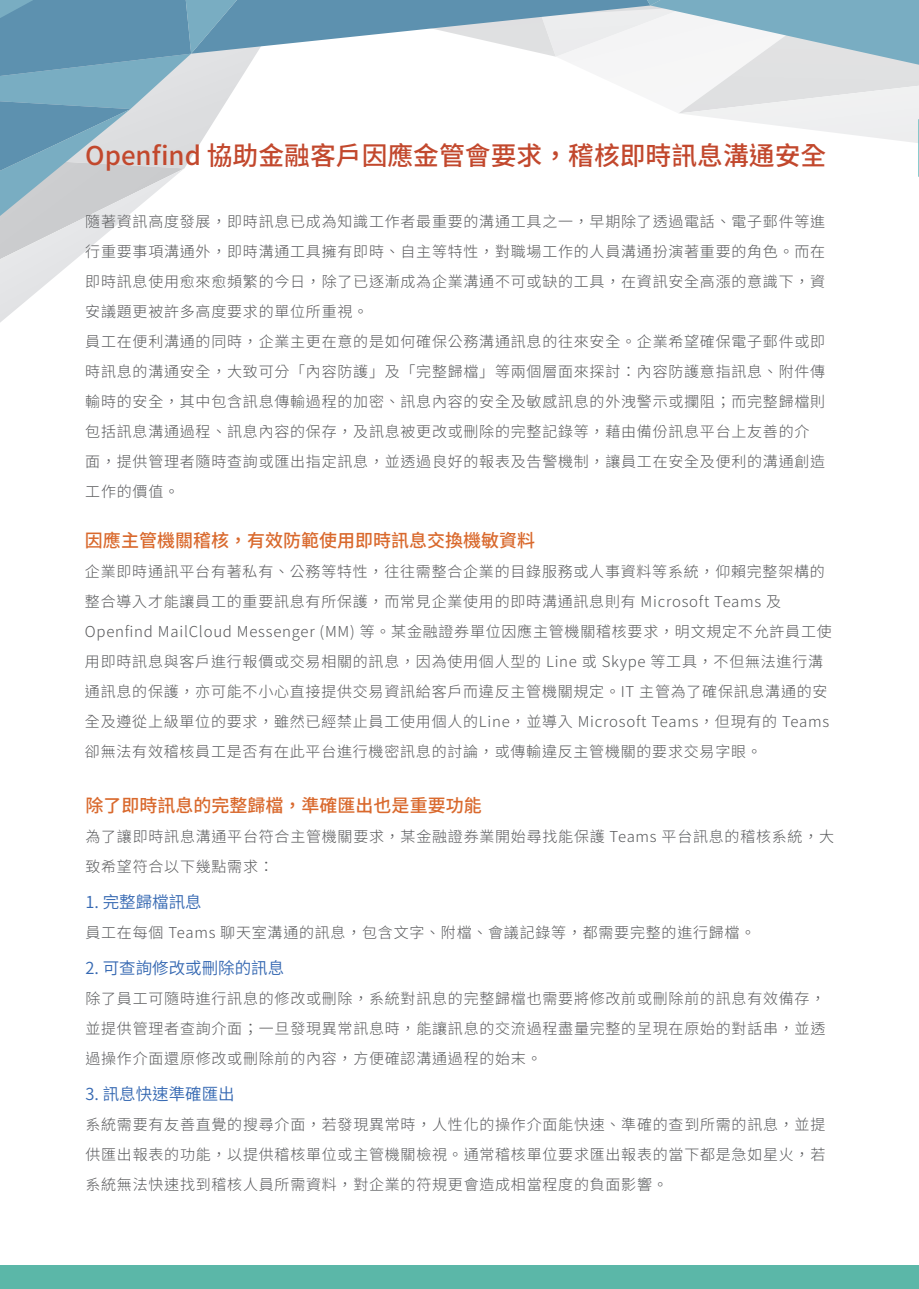
<style>
.page{position:relative;width:919px;height:1289px;background:#fff}
.page>*{position:absolute;margin:0;border:0;box-sizing:border-box;transform-origin:0 0}
.t1{font:500 25.8px "Noto Sans CJ Ktc";color:#c2482d}
.t2{font:500 18px "Noto Sans CJ Ktc";color:#d9692d}
.t3{font:600 16.5px "Noto Sans CJ Ktc";color:#3568b2}
.t4{font:300 15px/30px "Noto Sans CJ Ktc";letter-spacing:.05em;color:#57585a}
</style>
<div class="page">
<div style="left:0;top:1265px;width:918px;height:23px;background:#5bb7a8"></div>
<svg style="left:0;top:0;width:919px;height:323px"></svg>
<h1 class="t1" style="left:85px;top:141px;width:742px">Openfind 協助金融客戶因應金管會要求，稽核即時訊息溝通安全</h1>
<p class="t4" style="left:85px;top:206px;width:741px">隨著資訊高度發展，即時訊息已成為知識工作者最重要的溝通工具之一，早期除了透過電話、電子郵件等進行重要事項溝通外，即時溝通工具擁有即時、自主等特性，對職場工作的人員溝通扮演著重要的角色。而在即時訊息使用愈來愈頻繁的今日，除了已逐漸成為企業溝通不可或缺的工具，在資訊安全高漲的意識下，資安議題更被許多高度要求的單位所重視。<br>員工在便利溝通的同時，企業主更在意的是如何確保公務溝通訊息的往來安全。企業希望確保電子郵件或即時訊息的溝通安全，大致可分「內容防護」及「完整歸檔」等兩個層面來探討：內容防護意指訊息、附件傳輸時的安全，其中包含訊息傳輸過程的加密、訊息內容的安全及敏感訊息的外洩警示或攔阻；而完整歸檔則包括訊息溝通過程、訊息內容的保存，及訊息被更改或刪除的完整記錄等，藉由備份訊息平台上友善的介面，提供管理者隨時查詢或匯出指定訊息，並透過良好的報表及告警機制，讓員工在安全及便利的溝通創造工作的價值。</p>
<p class="t2" style="left:85px;top:530px;width:451px">因應主管機關稽核，有效防範使用即時訊息交換機敏資料</p>
<p class="t4" style="left:85px;top:557px;width:748px">企業即時通訊平台有著私有、公務等特性，往往需整合企業的目錄服務或人事資料等系統，仰賴完整架構的整合導入才能讓員工的重要訊息有所保護，而常見企業使用的即時溝通訊息則有 Microsoft Teams 及Openfind MailCloud Messenger (MM) 等。某金融證券單位因應主管機關稽核要求，明文規定不允許員工使用即時訊息與客戶進行報價或交易相關的訊息，因為使用個人型的 Line 或 Skype 等工具，不但無法進行溝通訊息的保護，亦可能不小心直接提供交易資訊給客戶而違反主管機關規定。IT 主管為了確保訊息溝通的安全及遵從上級單位的要求，雖然已經禁止員工使用個人的Line，並導入 Microsoft Teams，但現有的 Teams卻無法有效稽核員工是否有在此平台進行機密訊息的討論，或傳輸違反主管機關的要求交易字眼。</p>
<p class="t2" style="left:85px;top:795px;width:398px">除了即時訊息的完整歸檔，準確匯出也是重要功能</p>
<p class="t4" style="left:85px;top:821px;width:750px">為了讓即時訊息溝通平台符合主管機關要求，某金融證券業開始尋找能保護 Teams 平台訊息的稽核系統，大致希望符合以下幾點需求：</p>
<p class="t3" style="left:85px;top:892px;width:118px">1. 完整歸檔訊息</p>
<p class="t4" style="left:85px;top:917px;width:671px">員工在每個 Teams 聊天室溝通的訊息，包含文字、附檔、會議記錄等，都需要完整的進行歸檔。</p>
<p class="t3" style="left:85px;top:958px;width:200px">2. 可查詢修改或刪除的訊息</p>
<p class="t4" style="left:85px;top:983px;width:741px;text-align:justify">除了員工可隨時進行訊息的修改或刪除，系統對訊息的完整歸檔也需要將修改前或刪除前的訊息有效備存，並提供管理者查詢介面；一旦發現異常訊息時，能讓訊息的交流過程盡量完整的呈現在原始的對話串，並透過操作介面還原修改或刪除前的內容，方便確認溝通過程的始末。</p>
<p class="t3" style="left:85px;top:1084px;width:151px">3. 訊息快速準確匯出</p>
<p class="t4" style="left:85px;top:1109px;width:741px;text-align:justify">系統需要有友善直覺的搜尋介面，若發現異常時，人性化的操作介面能快速、準確的查到所需的訊息，並提供匯出報表的功能，以提供稽核單位或主管機關檢視。通常稽核單位要求匯出報表的當下都是急如星火，若系統無法快速找到稽核人員所需資料，對企業的符規更會造成相當程度的負面影響。</p>
</div>
